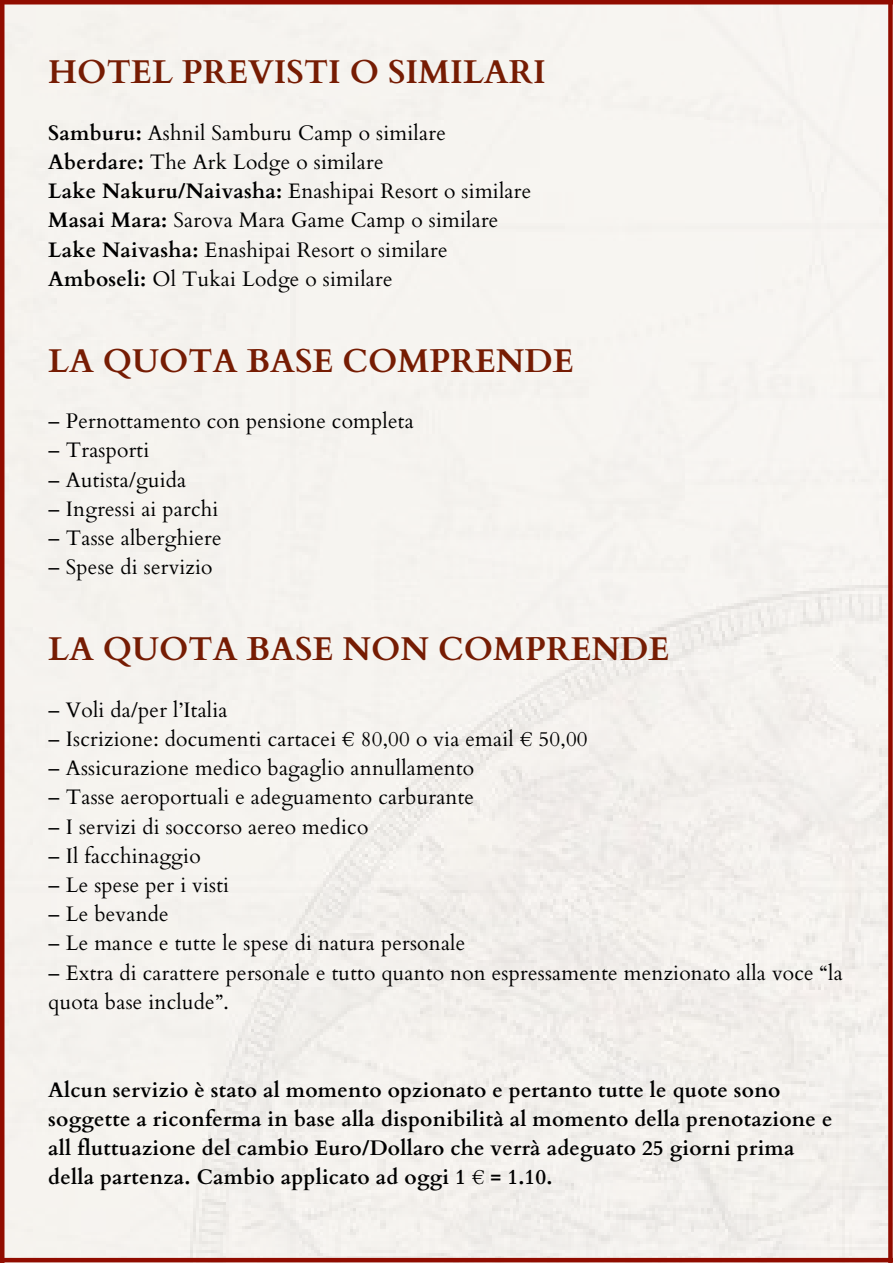
<style>
.page{position:relative;width:893px;height:1264px;background:#fff}
.page>*{position:absolute;margin:0;border:0;box-sizing:border-box;transform-origin:0 0}
.t1{font:700 33px "Cardo";color:#761c03}
.t2{font:21px/29.2px "Cardo";letter-spacing:.01em;color:#000}
.t3{font:700 21px/29.2px "Cardo";letter-spacing:.01em;color:#000}
.s1{font-weight:700}
</style>
<div class="page">
<div style="left:4px;top:4px;width:884px;height:1253px;background:#f5f3ef"></div>
<svg style="left:888px;top:4px;width:4px;height:1253px;background:#96180d"></svg>
<hr style="left:0;top:0;width:4px;height:1262px;background:#910c00">
<div style="left:0;top:1257px;width:892px;height:5px;background:#910c00"></div>
<hr style="left:0;top:0;width:892px;height:4px;background:#910c00">
<h1 class="t1" style="left:48px;top:50px;width:499px">HOTEL PREVISTI O SIMILARI</h1>
<p class="t2" style="left:48px;top:118px;width:484px"><span class="s1">Samburu:</span> Ashnil Samburu Camp o similare <span class="s1">Aberdare:</span> The Ark Lodge o similare<br><span class="s1">Lake Nakuru/Naivasha:</span> Enashipai Resort o similare <span class="s1">Masai Mara:</span> Sarova Mara Game Camp o similare <span class="s1">Lake Naivasha:</span> Enashipai Resort o similare <span class="s1">Amboseli:</span> Ol Tukai Lodge o similare</p>
<h1 class="t1" style="left:48px;top:339px;width:527px">LA QUOTA BASE COMPRENDE</h1>
<p class="t2" style="left:48px;top:407px;width:367px">– Pernottamento con pensione completa</p>
<p class="t2" style="left:48px;top:436px;width:103px">– Trasporti</p>
<p class="t2" style="left:48px;top:465px;width:139px">– Autista/guida</p>
<p class="t2" style="left:48px;top:494px;width:172px">– Ingressi ai parchi</p>
<p class="t2" style="left:48px;top:524px;width:175px">– Tasse alberghiere</p>
<p class="t2" style="left:48px;top:553px;width:166px">– Spese di servizio</p>
<h1 class="t1" style="left:48px;top:627px;width:622px">LA QUOTA BASE NON COMPRENDE</h1>
<p class="t2" style="left:48px;top:695px;width:181px">– Voli da/per l’Italia</p>
<p class="t2" style="left:48px;top:724px;width:541px">– Iscrizione: documenti cartacei € 80,00 o via email € 50,00</p>
<p class="t2" style="left:48px;top:753px;width:427px">– Assicurazione medico bagaglio annullamento</p>
<p class="t2" style="left:48px;top:783px;width:427px">– Tasse aeroportuali e adeguamento carburante</p>
<p class="t2" style="left:48px;top:812px;width:321px">– I servizi di soccorso aereo medico</p>
<p class="t2" style="left:48px;top:841px;width:154px">– Il facchinaggio</p>
<p class="t2" style="left:48px;top:870px;width:182px">– Le spese per i visti</p>
<p class="t2" style="left:48px;top:900px;width:122px">– Le bevande</p>
<p class="t2" style="left:48px;top:929px;width:418px">– Le mance e tutte le spese di natura personale</p>
<p class="t2" style="left:48px;top:958px;width:796px">– Extra di carattere personale e tutto quanto non espressamente menzionato alla voce “la quota base include”.</p>
<p class="t3" style="left:48px;top:1075px;width:785px">Alcun servizio è stato al momento opzionato e pertanto tutte le quote sono soggette a riconferma in base alla disponibilità al momento della prenotazione e all fluttuazione del cambio Euro/Dollaro che verrà adeguato 25 giorni prima della partenza. Cambio applicato ad oggi 1 € = 1.10.</p>
</div>
